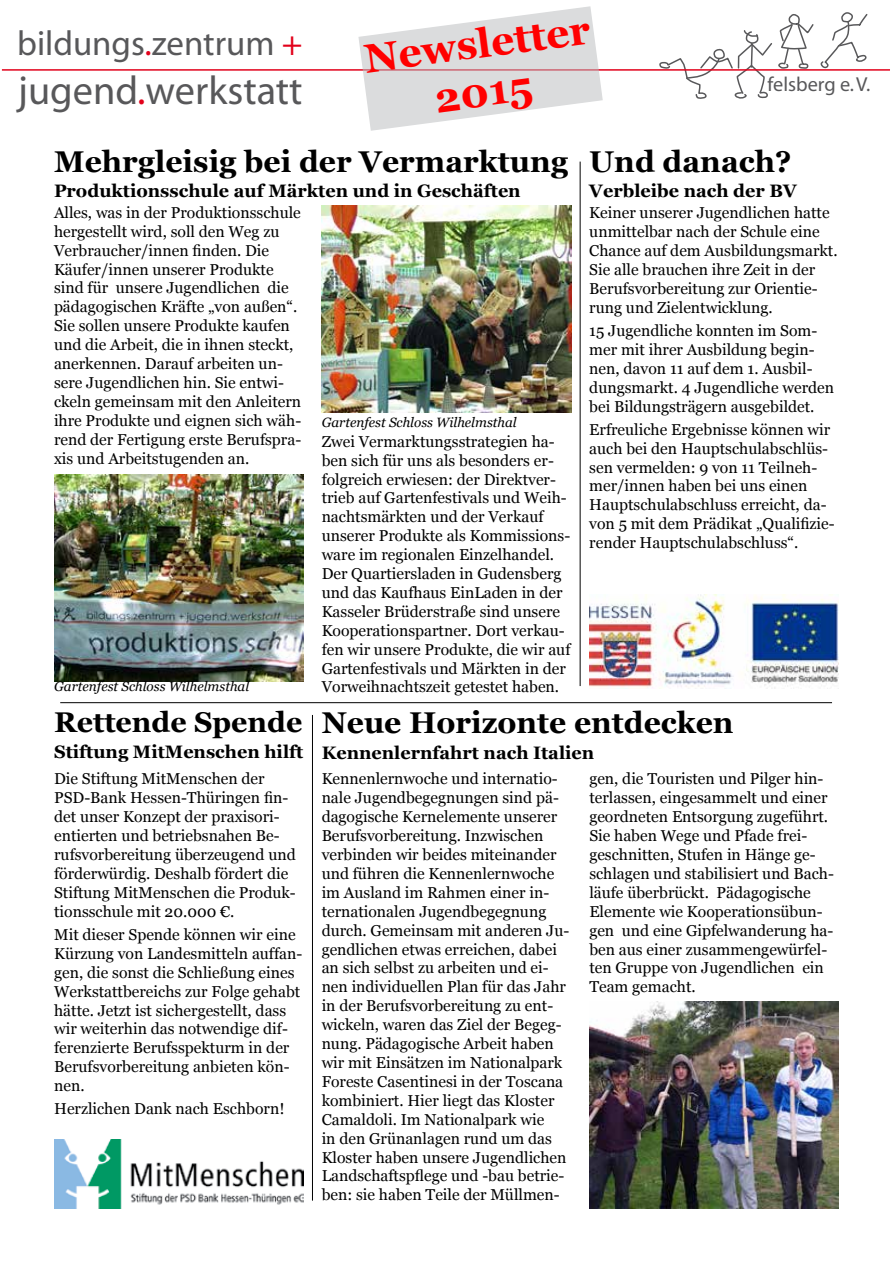
<style>
.page{position:relative;width:893px;height:1263px;background:#fff}
.page>*{position:absolute;margin:0;border:0;box-sizing:border-box;transform-origin:0 0}
.t1{font:700 40.65px/49.1px "Georgia";color:#f00;text-align:center}
.t2{font:40.35px "Myriad";color:#58585a}
.t3{font:34.95px "Myriad";color:#58585a}
.t4{font:700 30px "Georgia";color:#000}
.t5{font:700 28.5px "Georgia";color:#000}
.t6{font:20.25px "Myriad";color:#58585a}
.t7{font:700 18px "Georgia";color:#000}
.t8{font:15.75px/18.9px "Georgia";color:#000}
.t9{font:italic 13.5px "Georgia";color:#000}
.s1{color:#e2001a}
</style>
<div class="page">
<svg style="left:659px;top:14px;width:155px;height:85px"></svg>
<svg style="left:821px;top:12px;width:47px;height:57px"></svg>
<hr style="left:2px;top:69px;width:888px;height:2px;background:#e2001a">
<svg style="left:358px;top:6px;width:246px;height:125px"></svg>
<img style="left:589px;top:1002px;width:250px;height:207px">
<img style="left:322px;top:206px;width:249px;height:207px">
<img style="left:54px;top:474px;width:250px;height:207px">
<img style="left:54px;top:1140px;width:250px;height:69px">
<hr style="left:60px;top:702px;width:772px;height:1px;background:#000">
<hr style="left:580px;top:162px;width:1px;height:524px;background:#000">
<hr style="left:312px;top:715px;width:1px;height:485px;background:#000">
<img style="left:589px;top:595px;width:250px;height:93px">
<h1 class="t1" style="left:362px;top:33px;width:229px;rotate:-7deg">Newsletter<br>2015</h1>
<h3 class="t3" style="left:17px;top:26px;width:287px">bildungs<span class="s1">.</span>zentrum <span class="s1">+</span></h3>
<h2 class="t2" style="left:18px;top:70px;width:286px">jugend<span class="s1">.</span>werkstatt</h2>
<p class="t6" style="left:768px;top:74px;width:104px">felsberg e. V.</p>
<h3 class="t4" style="left:54px;top:142px;width:516px">Mehrgleisig bei der Vermarktung</h3>
<p class="t7" style="left:54px;top:180px;width:468px">Produktionsschule auf Märkten und in Geschäften</p>
<p class="t8" style="left:54px;top:203px;width:249px">Alles, was in der Produktionsschule hergestellt wird, soll den Weg zu Verbraucher/innen finden. Die Käufer/innen unserer Produkte sind für unsere Jugendlichen die pädagogischen Kräfte „von außen“.<br>Sie sollen unsere Produkte kaufen und die Arbeit, die in ihnen steckt, anerkennen. Darauf arbeiten un&shy;sere Jugendlichen hin. Sie entwi&shy;ckeln gemeinsam mit den Anleitern ihre Produkte und eignen sich wäh&shy;rend der Fertigung erste Berufspra&shy;xis und Arbeitstugenden an.</p>
<h3 class="t4" style="left:589px;top:142px;width:204px">Und danach?</h3>
<p class="t7" style="left:589px;top:180px;width:209px">Verbleibe nach der BV</p>
<p class="t8" style="left:589px;top:204px;width:250px">Keiner unserer Jugendlichen hatte unmittelbar nach der Schule eine Chance auf dem Ausbildungsmarkt.<br>Sie alle brauchen ihre Zeit in der Berufsvorbereitung zur Orientie&shy;rung und Zielentwicklung.</p>
<p class="t8" style="left:589px;top:321px;width:246px">15 Jugendliche konnten im Som&shy;mer mit ihrer Ausbildung begin&shy;nen, davon 11 auf dem 1. Ausbil&shy;dungsmarkt. 4 Jugendliche werden bei Bildungsträgern ausgebildet.</p>
<p class="t8" style="left:589px;top:420px;width:247px">Erfreuliche Ergebnisse können wir auch bei den Hauptschulabschlüs&shy;sen vermelden: 9 von 11 Teilneh&shy;mer/innen haben bei uns einen Hauptschulabschluss erreicht, da&shy;von 5 mit dem Prädikat „Qualifizie&shy;render Hauptschulabschluss“.</p>
<p class="t9" style="left:322px;top:414px;width:197px">Gartenfest Schloss Wilhelmsthal</p>
<p class="t8" style="left:322px;top:432px;width:250px">Zwei Vermarktungsstrategien ha&shy;ben sich für uns als besonders er&shy;folgreich erwiesen: der Direktver&shy;trieb auf Gartenfestivals und Weih&shy;nachtsmärkten und der Verkauf unserer Produkte als Kommissions&shy;ware im regionalen Einzelhandel.<br>Der Quartiersladen in Gudensberg und das Kaufhaus EinLaden in der Kasseler Brüderstraße sind unsere Kooperationspartner. Dort verkau&shy;fen wir unsere Produkte, die wir auf Gartenfestivals und Märkten in der Vorweihnachtszeit getestet haben.</p>
<p class="t9" style="left:54px;top:678px;width:197px">Gartenfest Schloss Wilhelmsthal</p>
<h3 class="t5" style="left:54px;top:703px;width:250px">Rettende Spende</h3>
<p class="t7" style="left:54px;top:740px;width:251px">Stiftung MitMenschen hilft</p>
<p class="t8" style="left:54px;top:770px;width:243px">Die Stiftung MitMenschen der<br>PSD-Bank Hessen-Thüringen fin&shy;det unser Konzept der praxisori&shy;entierten und betriebsnahen Be&shy;rufsvorbereitung überzeugend und förderwürdig. Deshalb fördert die<br>Stiftung MitMenschen die Produk&shy;tionsschule mit 20.000 €.</p>
<p class="t8" style="left:54px;top:925px;width:250px">Mit dieser Spende können wir eine<br>Kürzung von Landesmitteln auffan&shy;gen, die sonst die Schließung eines<br>Werkstattbereichs zur Folge gehabt hätte. Jetzt ist sichergestellt, dass wir weiterhin das notwendige dif&shy;ferenzierte Berufsspekturm in der<br>Berufsvorbereitung anbieten kön&shy;nen.</p>
<p class="t8" style="left:54px;top:1100px;width:232px">Herzlichen Dank nach Eschborn!</p>
<h3 class="t4" style="left:322px;top:703px;width:413px">Neue Horizonte entdecken</h3>
<p class="t7" style="left:322px;top:741px;width:274px">Kennenlernfahrt nach Italien</p>
<p class="t8" style="left:322px;top:770px;width:249px">Kennenlernwoche und internatio&shy;nale Jugendbegegnungen sind pä&shy;dagogische Kernelemente unserer Berufsvorbereitung. Inzwischen verbinden wir beides miteinander und führen die Kennenlernwoche im Ausland im Rahmen einer in&shy;ternationalen Jugendbegegnung durch. Gemeinsam mit anderen Ju&shy;gendlichen etwas erreichen, dabei an sich selbst zu arbeiten und ei&shy;nen individuellen Plan für das Jahr in der Berufsvorbereitung zu ent&shy;wickeln, waren das Ziel der Begeg&shy;nung. Pädagogische Arbeit haben wir mit Einsätzen im Nationalpark Foreste Casentinesi in der Toscana kombiniert. Hier liegt das Kloster Camaldoli. Im Nationalpark wie<br>in den Grünanlagen rund um das Kloster haben unsere Jugendlichen Landschaftspflege und -bau betrie&shy;ben: sie haben Teile der Müllmen-</p>
<p class="t8" style="left:589px;top:770px;width:246px">gen, die Touristen und Pilger hin&shy;terlassen, eingesammelt und einer geordneten Entsorgung zugeführt.<br>Sie haben Wege und Pfade frei&shy;geschnitten, Stufen in Hänge ge&shy;schlagen und stabilisiert und Bach&shy;läufe überbrückt. Pädagogische<br>Elemente wie Kooperationsübun&shy;gen und eine Gipfelwanderung ha&shy;ben aus einer zusammengewürfel&shy;ten Gruppe von Jugendlichen ein<br>Team gemacht.</p>
</div>
